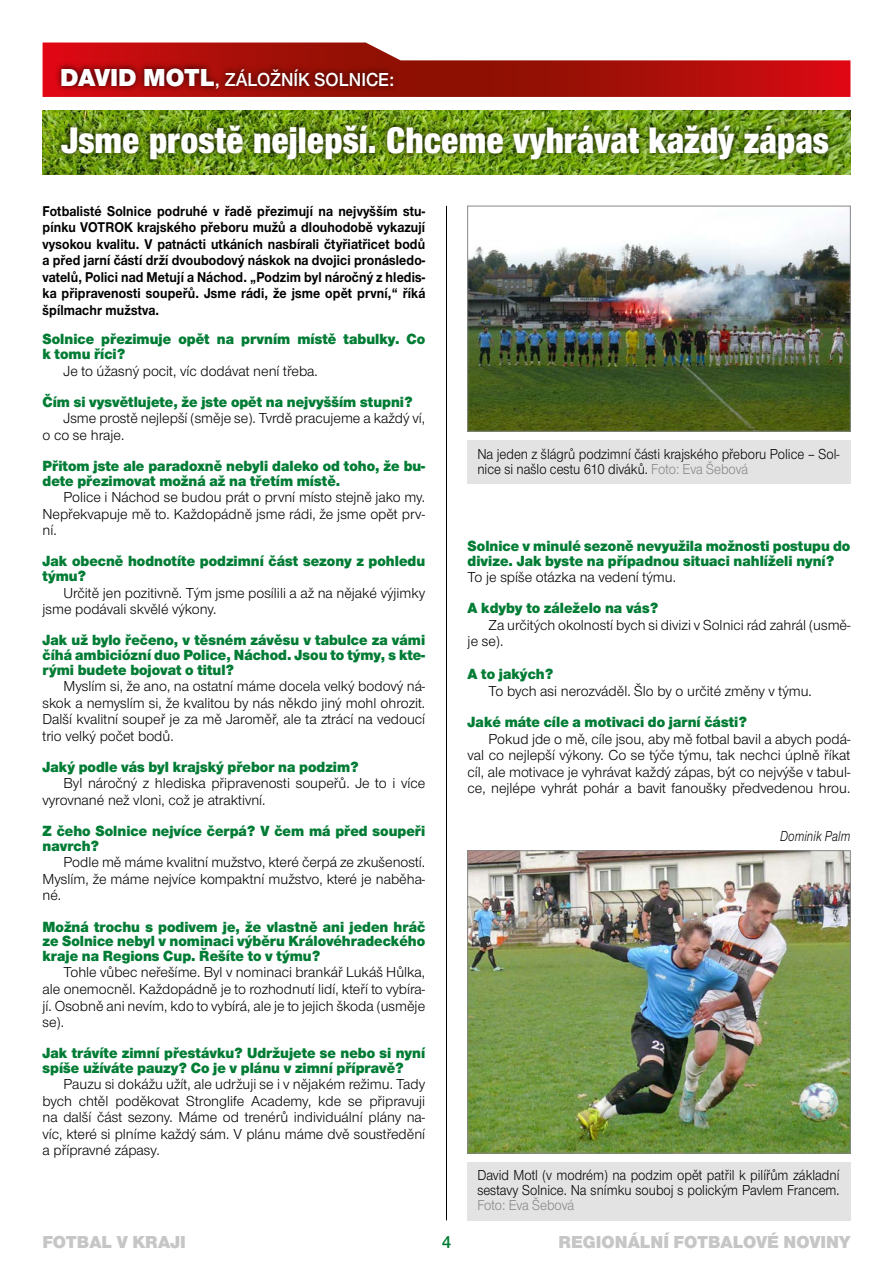
<style>
.page{position:relative;width:893px;height:1263px;background:#fff}
.page>*{position:absolute;margin:0;border:0;box-sizing:border-box;transform-origin:0 0}
.t1{font:38.25px "Nimbus Sans Novus TOT Bla Con";color:#fff}
.t2{font:19.5px "Nimbus Sans Novus TOT Sem Bol";color:#fff}
.t3{font:900 18px "Nimbus Sans Novus TOT";color:#c6c6c6}
.t4{font:18px "Nimbus Sans Novus TOT Sem Bol";color:#007c34}
.t5{font:900 15.3px/14.7px "Nimbus Sans Novus TOT";color:#007c34;scale:.96 1}
.t6{font:15px/16.5px "Nimbus Sans Novus TOT";color:#000;text-align:justify}
.t7{font:15px/15px "Nimbus Sans Novus TOT";color:#000;scale:.9 1}
.t8{font:15px "Nimbus Sans Novus TOT";letter-spacing:-.01em;color:#878787;scale:.9 1}
.t9{font:italic 15px "Nimbus Sans Novus TOT";letter-spacing:.01em;color:#000;scale:.8 1}
.t10{font:700 14.7px/16.5px "Nimbus Sans Novus TOT";letter-spacing:.01em;color:#000;text-align:justify;scale:.9 1}
.s1{font-family:"Nimbus Sans Novus TOT";font-weight:900;font-size:25.5px}
.s2{color:#878787}
</style>
<div class="page">
<div style="left:467px;top:441px;width:383px;height:43px;background:#e3e3e3"></div>
<div style="left:467px;top:1162px;width:383px;height:58px;background:#e3e3e3"></div>
<img style="left:469px;top:219px;width:379px;height:210px">
<div style="left:467px;top:206px;width:383px;height:225px;border:1px solid #878787"></div>
<img style="left:469px;top:852px;width:379px;height:299px">
<div style="left:467px;top:850px;width:383px;height:303px;border:1px solid #878787"></div>
<hr style="left:446px;top:206px;width:1px;height:1014px;background:#000">
<svg style="left:43px;top:43px;width:807px;height:54px"></svg>
<div style="left:55px;top:61px;width:345px;height:34px;background:#000;opacity:.75"></div>
<img style="left:43px;top:110px;width:808px;height:64px">
<div style="left:54px;top:118px;width:781px;height:48px;background:#000;opacity:.75"></div>
<h2 class="t2" style="left:60px;top:68px;width:336px"><span class="s1">DAVID MOTL</span>, ZÁLOŽNÍK SOLNICE:</h2>
<h1 class="t1" style="left:61px;top:117px;width:769px">Jsme prostě nejlepší. Chceme vyhrávat každý zápas</h1>
<p class="t10" style="left:43px;top:202px;width:427px">Fotbalisté Solnice podruhé v řadě přezimují na nejvyšším stu&shy;pínku VOTROK krajského přeboru mužů a dlouhodobě vykazují vysokou kvalitu. V patnácti utkáních nasbírali čtyřiatřicet bodů a před jarní částí drží dvoubodový náskok na dvojici pronásledo&shy;vatelů, Polici nad Metují a Náchod. „Podzim byl náročný z hledis&shy;ka připravenosti soupeřů. Jsme rádi, že jsme opět první,“ říká špílmachr mužstva.</p>
<p class="t5" style="left:43px;top:332px;width:400px">Solnice přezimuje opět na prvním místě tabulky. Co k tomu říci?</p>
<p class="t6" style="left:64px;top:362px;width:256px">Je to úžasný pocit, víc dodávat není třeba.</p>
<p class="t5" style="left:43px;top:394px;width:387px">Čím si vysvětlujete, že jste opět na nejvyšším stupni?</p>
<p class="t6" style="left:43px;top:410px;width:384px;text-indent:21px">Jsme prostě nejlepší (směje se). Tvrdě pracujeme a každý ví, o co se hraje.</p>
<p class="t5" style="left:43px;top:459px;width:400px">Přitom jste ale paradoxně nebyli daleko od toho, že bu&shy;dete přezimovat možná až na třetím místě.</p>
<p class="t6" style="left:43px;top:489px;width:384px;text-indent:21px">Police i Náchod se budou prát o první místo stejně jako my.<br>Nepřekvapuje mě to. Každopádně jsme rádi, že jsme opět prv&shy;ní.</p>
<p class="t5" style="left:43px;top:554px;width:400px">Jak obecně hodnotíte podzimní část sezony z pohledu týmu?</p>
<p class="t6" style="left:43px;top:584px;width:384px;text-indent:21px">Určitě jen pozitivně. Tým jsme posílili a až na nějaké výjimky jsme podávali skvělé výkony.</p>
<p class="t5" style="left:43px;top:633px;width:400px;text-align:justify">Jak už bylo řečeno, v těsném závěsu v tabulce za vámi číhá ambiciózní duo Police, Náchod. Jsou to týmy, s kte&shy;rými budete bojovat o titul?</p>
<p class="t6" style="left:43px;top:678px;width:384px;text-indent:21px">Myslím si, že ano, na ostatní máme docela velký bodový ná&shy;skok a nemyslím si, že kvalitou by nás někdo jiný mohl ohrozit.<br>Další kvalitní soupeř je za mě Jaroměř, ale ta ztrácí na vedoucí trio velký počet bodů.</p>
<p class="t5" style="left:43px;top:759px;width:331px">Jaký podle vás byl krajský přebor na podzim?</p>
<p class="t6" style="left:43px;top:775px;width:384px;text-indent:21px">Byl náročný z hlediska připravenosti soupeřů. Je to i více vyrovnané než vloni, což je atraktivní.</p>
<p class="t5" style="left:43px;top:824px;width:400px">Z čeho Solnice nejvíce čerpá? V čem má před soupeři navrch?</p>
<p class="t6" style="left:43px;top:854px;width:384px;text-indent:21px">Podle mě máme kvalitní mužstvo, které čerpá ze zkušeností.<br>Myslím, že máme nejvíce kompaktní mužstvo, které je naběha&shy;né.</p>
<p class="t5" style="left:43px;top:919px;width:400px;text-align:justify">Možná trochu s podivem je, že vlastně ani jeden hráč ze Solnice nebyl v nominaci výběru Královéhradeckého kraje na Regions Cup. Řešíte to v týmu?</p>
<p class="t6" style="left:43px;top:964px;width:384px;text-indent:21px">Tohle vůbec neřešíme. Byl v nominaci brankář Lukáš Hůlka, ale onemocněl. Každopádně je to rozhodnutí lidí, kteří to vybíra&shy;jí. Osobně ani nevím, kdo to vybírá, ale je to jejich škoda (usměje se).</p>
<p class="t5" style="left:43px;top:1046px;width:400px">Jak trávíte zimní přestávku? Udržujete se nebo si nyní spíše užíváte pauzy? Co je v plánu v zimní přípravě?</p>
<p class="t6" style="left:43px;top:1076px;width:384px;text-indent:21px">Pauzu si dokážu užít, ale udržuji se i v nějakém režimu. Tady bych chtěl poděkovat Stronglife Academy, kde se připravuji na další část sezony. Máme od trenérů individuální plány na&shy;víc, které si plníme každý sám. V plánu máme dvě soustředění a přípravné zápasy.</p>
<p class="t7" style="left:477px;top:446px;width:404px">Na jeden z šlágrů podzimní části krajského přeboru Police – Sol&shy;nice si našlo cestu 610 diváků. <span class="s2">Foto: Eva Šebová</span></p>
<p class="t5" style="left:468px;top:538px;width:400px">Solnice v minulé sezoně nevyužila možnosti postupu do divize. Jak byste na případnou situaci nahlíželi nyní?</p>
<p class="t6" style="left:468px;top:569px;width:210px">To je spíše otázka na vedení týmu.</p>
<p class="t5" style="left:468px;top:601px;width:200px">A kdyby to záleželo na vás?</p>
<p class="t6" style="left:468px;top:617px;width:384px;text-indent:21px">Za určitých okolností bych si divizi v Solnici rád zahrál (usmě&shy;je se).</p>
<p class="t5" style="left:468px;top:667px;width:91px">A to jakých?</p>
<p class="t6" style="left:489px;top:683px;width:325px">To bych asi nerozváděl. Šlo by o určité změny v týmu.</p>
<p class="t5" style="left:468px;top:715px;width:293px">Jaké máte cíle a motivaci do jarní části?</p>
<p class="t6" style="left:468px;top:730px;width:384px;text-indent:21px">Pokud jde o mě, cíle jsou, aby mě fotbal bavil a abych podá&shy;val co nejlepší výkony. Co se týče týmu, tak nechci úplně říkat cíl, ale motivace je vyhrávat každý zápas, být co nejvýše v tabul&shy;ce, nejlépe vyhrát pohár a bavit fanoušky předvedenou hrou.</p>
<p class="t9" style="left:780px;top:827px;width:89px">Dominik Palm</p>
<p class="t7" style="left:477px;top:1168px;width:404px">David Motl (v modrém) na podzim opět patřil k pilířům základní sestavy Solnice. Na snímku souboj s polickým Pavlem Francem.</p>
<p class="t8" style="left:477px;top:1197px;width:109px">Foto: Eva Šebová</p>
<p class="t3" style="left:42px;top:1231px;width:145px">FOTBAL V KRAJI</p>
<p class="t4" style="left:442px;top:1231px;width:11px">4</p>
<p class="t3" style="left:558px;top:1231px;width:293px">REGIONÁLNÍ FOTBALOVÉ NOVINY</p>
</div>
